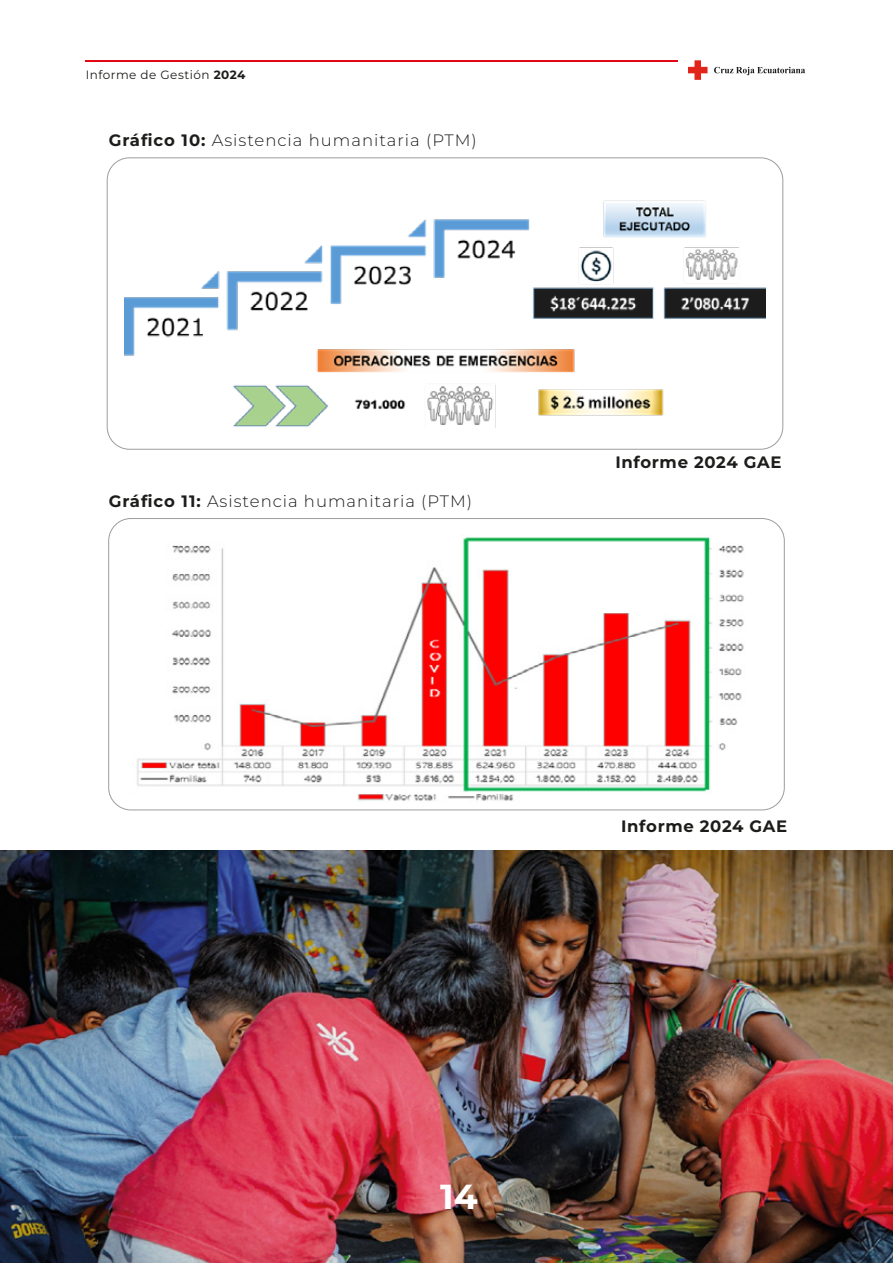
<style>
.page{position:relative;width:893px;height:1263px;background:#fff}
.page>*{position:absolute;margin:0;border:0;box-sizing:border-box;transform-origin:0 0}
.t1{font:700 34.65px "Montserrat";color:#fff}
.t2{font:300 16.5px "Montserrat";letter-spacing:.06em;color:#1d1d1b}
.t3{font:700 16.5px "Montserrat";letter-spacing:.04em;color:#1d1d1b}
.t4{font:12px "Montserrat";letter-spacing:.04em;color:#1d1d1b}
.s1{font-weight:700}
</style>
<div class="page">
<img style="left:0;top:851px;width:893px;height:412px">
<svg style="left:688px;top:60px;width:117px;height:20px"></svg>
<hr style="left:86px;top:61px;width:592px;height:1px;background:#e30613">
<img style="left:125px;top:200px;width:640px;height:228px">
<img style="left:137px;top:537px;width:607px;height:264px">
<p class="t4" style="left:86px;top:67px;width:161px">Informe de Gestión <span class="s1">2024</span></p>
<p class="t2" style="left:109px;top:128px;width:370px"><span class="s1">Gráfico 10:</span> Asistencia humanitaria (PTM)</p>
<p class="t2" style="left:109px;top:490px;width:365px"><span class="s1">Gráfico 11:</span> Asistencia humanitaria (PTM)</p>
<p class="t3" style="left:615px;top:450px;width:168px">Informe 2024 GAE</p>
<p class="t3" style="left:621px;top:814px;width:168px">Informe 2024 GAE</p>
<h1 class="t1" style="left:440px;top:1171px;width:39px">14</h1>
</div>
